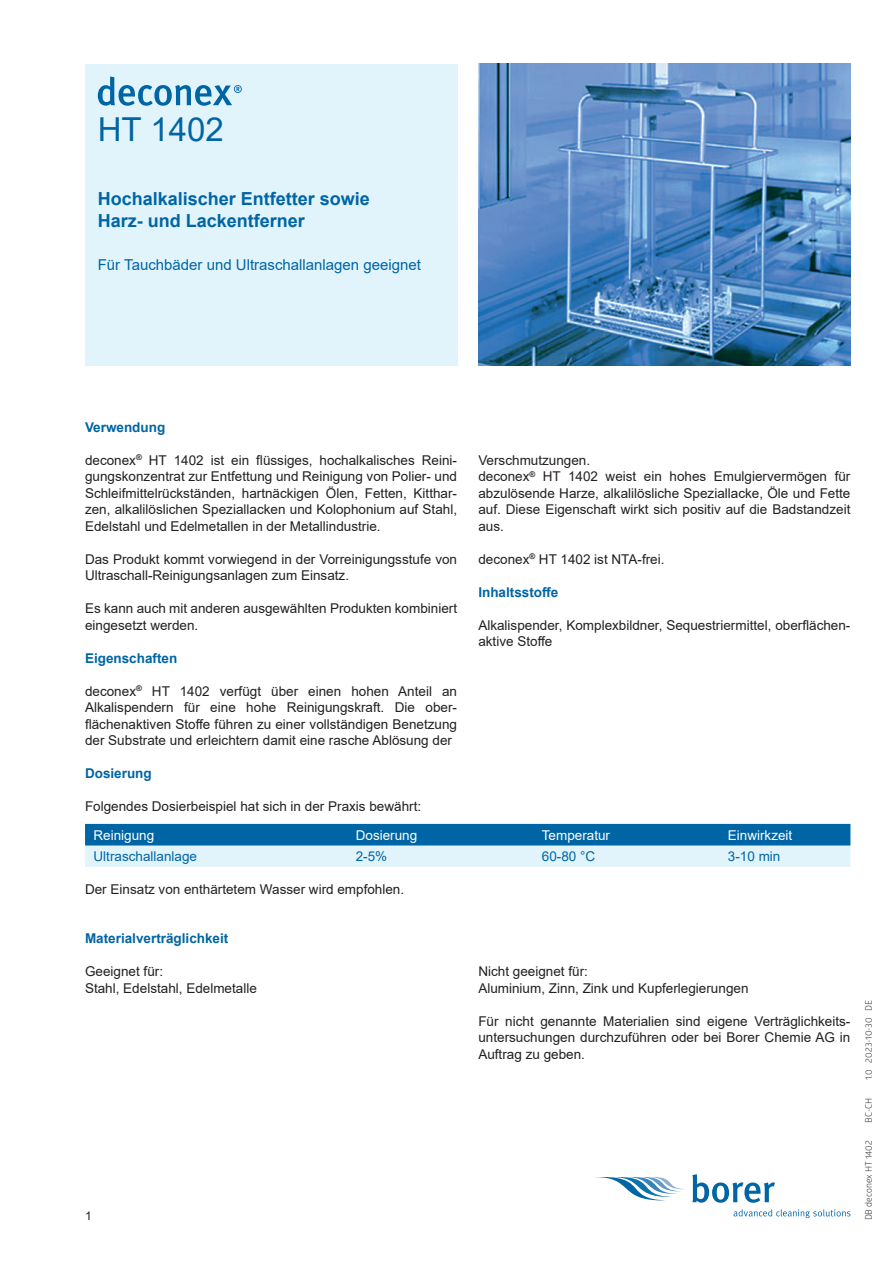
<style>
.page{position:relative;width:893px;height:1263px;background:#fff}
.page>*{position:absolute;margin:0;border:0;box-sizing:border-box;transform-origin:0 0}
.t1{font:33px "Arial";color:#0065a4}
.t2{font:700 18px/21.6px "Arial";color:#0065a4}
.t3{font:15px "Arial";color:#0065a4}
.t4{font:13.5px/16.5px "Arial";color:#231f20}
.t5{font:700 13.5px "Arial";color:#0065a4}
.t6{font:13.5px "Arial";color:#fff}
.t7{font:13.5px "Arial";color:#0065a4}
.t8{font:12px "Arial";color:#231f20}
.t9{font:9px "Glober";color:#231f20}
</style>
<div class="page">
<div style="left:85px;top:64px;width:372px;height:302px;background:#e1f4fc"></div>
<svg style="left:98px;top:77px;width:144px;height:29px"></svg>
<svg style="left:595px;top:1177px;width:90px;height:23px"></svg>
<svg style="left:692px;top:1174px;width:83px;height:29px"></svg>
<svg style="left:734px;top:1209px;width:116px;height:9px"></svg>
<img style="left:478px;top:64px;width:372px;height:302px">
<svg style="left:85px;top:824px;width:765px;height:43px;background:#70accf"></svg>
<h1 class="t1" style="left:98px;top:107px;width:127px">HT 1402</h1>
<h2 class="t2" style="left:98px;top:188px;width:274px">Hochalkalischer Entfetter sowie<br>Harz- und Lackentferner</h2>
<p class="t3" style="left:98px;top:255px;width:325px">Für Tauchbäder und Ultraschallanlagen geeignet</p>
<p class="t5" style="left:85px;top:417px;width:82px">Verwendung</p>
<p class="t4" style="left:85px;top:451px;width:374px;text-align:justify">deconex<sup>®</sup> HT 1402 ist ein flüssiges, hochalkalisches Reini&shy;gungskonzentrat zur Entfettung und Reinigung von Polier- und Schleifmittelrückständen, hartnäckigen Ölen, Fetten, Kitthar&shy;zen, alkalilöslichen Speziallacken und Kolophonium auf Stahl, Edelstahl und Edelmetallen in der Metallindustrie.</p>
<p class="t4" style="left:85px;top:550px;width:374px">Das Produkt kommt vorwiegend in der Vorreinigungsstufe von<br>Ultraschall-Reinigungsanlagen zum Einsatz.</p>
<p class="t4" style="left:85px;top:600px;width:374px">Es kann auch mit anderen ausgewählten Produkten kombiniert eingesetzt werden.</p>
<p class="t5" style="left:85px;top:648px;width:94px">Eigenschaften</p>
<p class="t4" style="left:85px;top:682px;width:374px;text-align:justify">deconex<sup>®</sup> HT 1402 verfügt über einen hohen Anteil an Alkalispendern für eine hohe Reinigungskraft. Die ober&shy;flächenaktiven Stoffe führen zu einer vollständigen Benetzung der Substrate und erleichtern damit eine rasche Ablösung der</p>
<p class="t4" style="left:478px;top:451px;width:374px">Verschmutzungen.<br>deconex<sup>®</sup> HT 1402 weist ein hohes Emulgiervermögen für abzulösende Harze, alkalilösliche Speziallacke, Öle und Fette auf. Diese Eigenschaft wirkt sich positiv auf die Badstandzeit aus.</p>
<p class="t4" style="left:478px;top:550px;width:188px">deconex<sup>®</sup> HT 1402 ist NTA-frei.</p>
<p class="t5" style="left:478px;top:582px;width:81px">Inhaltsstoffe</p>
<p class="t4" style="left:478px;top:616px;width:374px">Alkalispender, Komplexbildner, Sequestriermittel, oberflächen&shy;aktive Stoffe</p>
<p class="t5" style="left:85px;top:764px;width:68px">Dosierung</p>
<p class="t4" style="left:85px;top:798px;width:338px">Folgendes Dosierbeispiel hat sich in der Praxis bewährt:</p>
<p class="t6" style="left:94px;top:826px;width:62px">Reinigung</p>
<p class="t6" style="left:356px;top:826px;width:63px">Dosierung</p>
<p class="t6" style="left:542px;top:826px;width:70px">Temperatur</p>
<p class="t6" style="left:728px;top:826px;width:66px">Einwirkzeit</p>
<p class="t7" style="left:94px;top:847px;width:105px">Ultraschallanlage</p>
<p class="t7" style="left:356px;top:847px;width:33px">2-5%</p>
<p class="t7" style="left:542px;top:847px;width:55px">60-80 °C</p>
<p class="t7" style="left:728px;top:847px;width:54px">3-10 min</p>
<p class="t4" style="left:85px;top:880px;width:321px">Der Einsatz von enthärtetem Wasser wird empfohlen.</p>
<p class="t5" style="left:85px;top:929px;width:145px">Materialverträglichkeit</p>
<p class="t4" style="left:85px;top:963px;width:173px">Geeignet für:<br>Stahl, Edelstahl, Edelmetalle</p>
<p class="t4" style="left:478px;top:963px;width:272px">Nicht geeignet für:<br>Aluminium, Zinn, Zink und Kupferlegierungen</p>
<p class="t4" style="left:478px;top:1012px;width:374px;text-align:justify">Für nicht genannte Materialien sind eigene Verträglichkeits&shy;untersuchungen durchzuführen oder bei Borer Chemie AG in Auftrag zu geben.</p>
<p class="t8" style="left:85px;top:1208px;width:8px">1</p>
<p class="t9" style="left:862px;top:1080px;width:82px;rotate:-90deg">1.0 2023-10-30 DE</p>
<p class="t9" style="left:862px;top:1123px;width:26px;rotate:-90deg">BC-CH</p>
<p class="t9" style="left:862px;top:1220px;width:82px;rotate:-90deg">DB deconex HT 1402</p>
</div>
